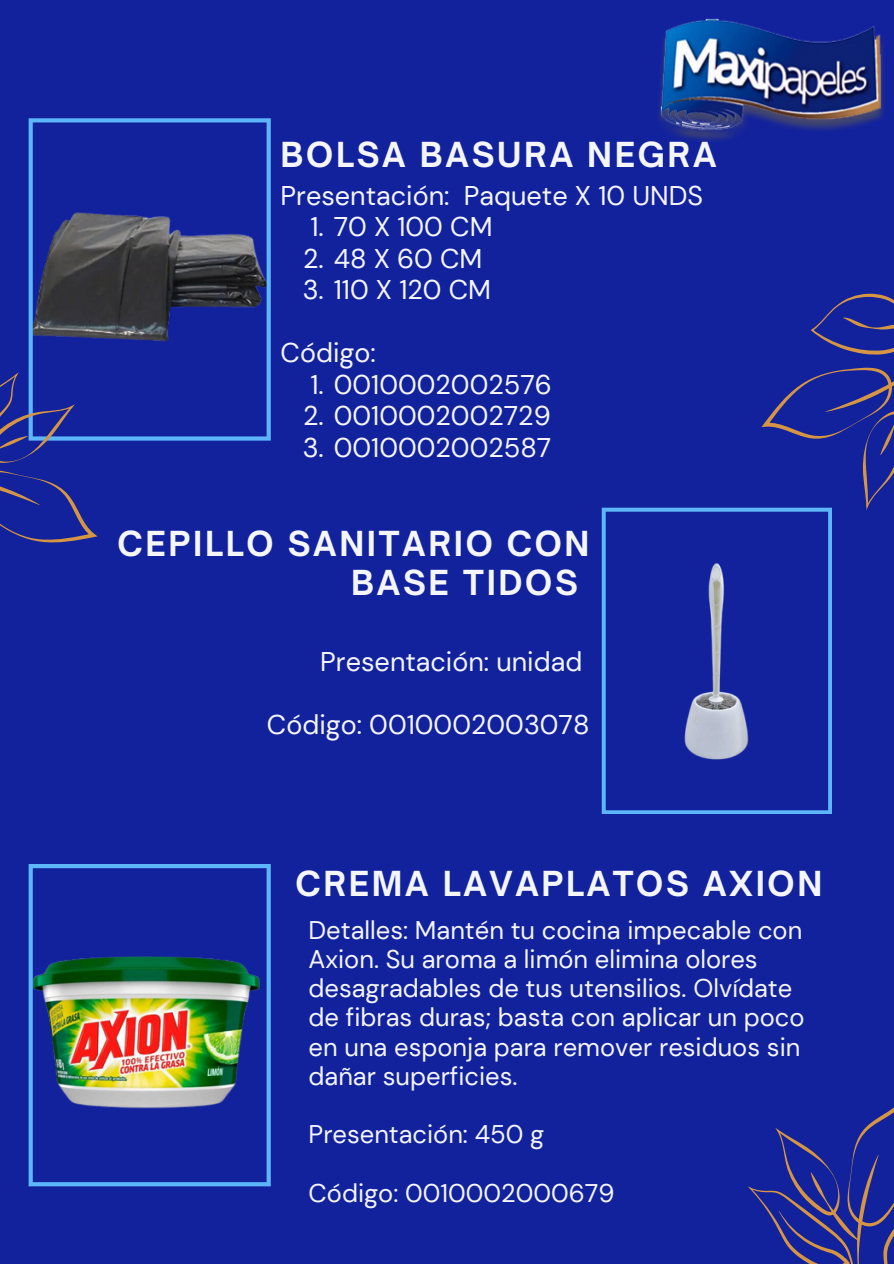
<style>
.page{position:relative;width:894px;height:1264px;background:#fff}
.page>*{position:absolute;margin:0;border:0;box-sizing:border-box;transform-origin:0 0}
.t1{font:700 33px/38.2px "Open Sauce One";letter-spacing:.08em;color:#f4f6fc}
.t2{font:27px "DM Sans";color:#f4f6fc}
.t3{font:25.5px/29.2px "DM Sans";color:#f4f6fc}
</style>
<div class="page">
<div style="left:0;top:0;width:893px;height:1263px;background:#12229d"></div>
<svg style="left:29px;top:118px;width:241px;height:322px"></svg>
<svg style="left:601px;top:507px;width:230px;height:307px"></svg>
<img style="left:29px;top:864px;width:241px;height:322px">
<svg style="left:748px;top:1108px;width:145px;height:155px"></svg>
<img style="left:659px;top:18px;width:224px;height:122px">
<svg style="left:754px;top:293px;width:139px;height:217px"></svg>
<svg style="left:0;top:364px;width:102px;height:179px"></svg>
<p class="t1" style="left:280px;top:136px;width:437px">BOLSA BASURA NEGRA</p>
<p class="t2" style="left:280px;top:178px;width:424px">Presentación: Paquete X 10 UNDS</p>
<p class="t2" style="left:310px;top:209px;width:183px">1. 70 X 100 CM</p>
<p class="t2" style="left:303px;top:241px;width:181px">2. 48 X 60 CM</p>
<p class="t2" style="left:302px;top:272px;width:190px">3. 110 X 120 CM</p>
<p class="t2" style="left:280px;top:335px;width:97px">Código:</p>
<p class="t2" style="left:310px;top:367px;width:243px">1. 0010002002576</p>
<p class="t2" style="left:303px;top:398px;width:249px">2. 0010002002729</p>
<p class="t2" style="left:302px;top:430px;width:250px">3. 0010002002587</p>
<p class="t1" style="left:351px;top:524px;width:240px;text-indent:-234px">CEPILLO SANITARIO CON<br>BASE TIDOS</p>
<h1 class="t2" style="left:320px;top:644px;width:263px">Presentación: unidad</h1>
<p class="t2" style="left:267px;top:707px;width:324px">Código: 0010002003078</p>
<p class="t1" style="left:295px;top:864px;width:528px">CREMA LAVAPLATOS AXION</p>
<p class="t3" style="left:308px;top:915px;width:497px">Detalles: Mantén tu cocina impecable con Axion. Su aroma a limón elimina olores desagradables de tus utensilios. Olvídate de fibras duras; basta con aplicar un poco en una esponja para remover residuos sin dañar superficies.</p>
<h1 class="t3" style="left:308px;top:1120px;width:237px">Presentación: 450 g</h1>
<p class="t3" style="left:308px;top:1178px;width:307px">Código: 0010002000679</p>
</div>
